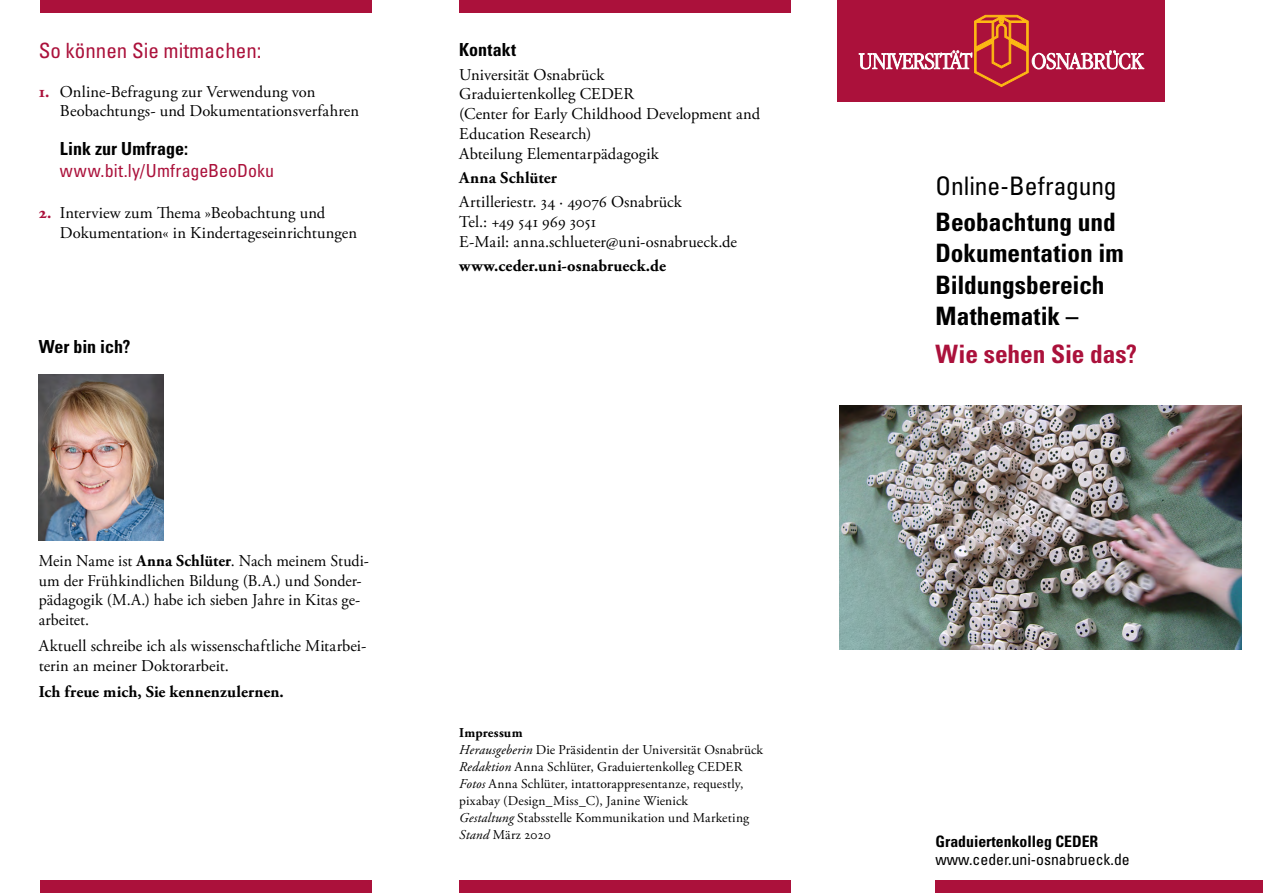
<style>
.page{position:relative;width:1263px;height:893px;background:#fff}
.page>*{position:absolute;margin:0;border:0;box-sizing:border-box;transform-origin:0 0}
.Üb_13{font:condensed 25.5px "Univers LT Std";letter-spacing:-.005em;color:#000}
.Üb_17_Fett{font:700 condensed 25.35px/31.5px "Univers LT Std";color:#000}
.Üb_17_Fett-2{font:700 condensed 25.35px "Univers LT Std";letter-spacing:-.005em;color:#ab113b}
.Üb_0{font:condensed 21px "Univers LT Std";color:#ab113b}
._01{font:condensed 18px/21.6px "Univers LT Std";color:#ab113b}
._01-2{font:700 condensed 18px "Univers LT Std";color:#000}
.Text_1{font:16.5px/19.8px "Adobe Garamond Pro";letter-spacing:.005em;color:#000}
.Text_1-2{font:700 16.5px "Adobe Garamond Pro";letter-spacing:.005em;color:#000}
.t1{font:condensed 15.75px/18.8px "Univers LT Std";color:#000}
.Impressum_Fließtext{font:13.5px/17px "Adobe Garamond Pro";letter-spacing:.015em;color:#000}
.Impressum{font:700 13.5px "Adobe Garamond Pro";letter-spacing:.015em;color:#000}
.s1{font-weight:700;color:#ab113b}
.s2{font-weight:700;color:#000}
.s3{font-weight:700}
.s4{font-style:italic}
</style>
<div class="page">
<img style="left:39px;top:374px;width:125px;height:167px">
<img style="left:839px;top:405px;width:403px;height:244px">
<div style="left:935px;top:880px;width:328px;height:13px;background:#ab113b"></div>
<div style="left:459px;top:880px;width:332px;height:13px;background:#ab113b"></div>
<div style="left:40px;top:880px;width:332px;height:13px;background:#ab113b"></div>
<div style="left:40px;top:0;width:332px;height:13px;background:#ab113b"></div>
<div style="left:459px;top:0;width:332px;height:13px;background:#ab113b"></div>
<div style="left:838px;top:0;width:327px;height:102px;background:#ab113b"></div>
<svg style="left:859px;top:15px;width:285px;height:72px"></svg>
<p class="Üb_0" style="left:39px;top:37px;width:224px">So können Sie mitmachen:</p>
<p class="Text_1" style="left:60px;top:82px;width:301px;text-indent:-21px"><span class="s1">1.</span> Online-Befragung zur Verwendung von<br>Beobachtungs- und Dokumentationsverfahren</p>
<p class="_01" style="left:60px;top:138px;width:216px"><span class="s2">Link zur Umfrage: </span>www.bit.ly/UmfrageBeoDoku</p>
<p class="Text_1" style="left:60px;top:203px;width:299px;text-indent:-21px"><span class="s1">2.</span> Interview zum Thema »Beobachtung und<br>Dokumentation« in Kindertageseinrichtungen</p>
<p class="_01-2" style="left:39px;top:335px;width:93px">Wer bin ich?</p>
<p class="Text_1" style="left:39px;top:551px;width:332px">Mein Name ist <span class="s3">Anna Schlüter</span>. Nach meinem Studi&shy;um der Frühkindlichen Bildung (B.A.) und Sonder&shy;pädagogik (M.A.) habe ich sieben Jahre in Kitas ge&shy;arbeitet.</p>
<p class="Text_1" style="left:39px;top:637px;width:329px">Aktuell schreibe ich als wissenschaftliche Mitarbei&shy;terin an meiner Doktorarbeit.</p>
<p class="Text_1-2" style="left:39px;top:683px;width:247px">Ich freue mich, Sie kennenzulernen.</p>
<p class="_01-2" style="left:459px;top:38px;width:59px">Kontakt</p>
<p class="Text_1" style="left:459px;top:65px;width:302px">Universität Osnabrück<br>Graduiertenkolleg CEDER<br>(Center for Early Childhood Development and<br>Education Research)<br>Abteilung Elementarpädagogik</p>
<p class="Text_1-2" style="left:459px;top:168px;width:99px">Anna Schlüter</p>
<p class="Text_1" style="left:459px;top:192px;width:279px">Artilleriestr. 34 · 49076 Osnabrück<br>Tel.: +49 541 969 3051<br>E-Mail: anna.schlueter@uni-osnabrueck.de</p>
<p class="Text_1-2" style="left:459px;top:256px;width:208px">www.ceder.uni-osnabrueck.de</p>
<p class="Impressum" style="left:459px;top:725px;width:65px">Impressum</p>
<p class="Impressum_Fließtext" style="left:459px;top:742px;width:305px"><span class="s4">Herausgeberin</span> Die Präsidentin der Universität Osnabrück</p>
<p class="Impressum_Fließtext" style="left:459px;top:759px;width:285px"><span class="s4">Redaktion</span> Anna Schlüter, Graduiertenkolleg CEDER</p>
<p class="Impressum_Fließtext" style="left:459px;top:776px;width:286px"><span class="s4">Fotos</span> Anna Schlüter, intattorappresentanze, requestly, pixabay (Design_Miss_C), Janine Wienick</p>
<p class="Impressum_Fließtext" style="left:459px;top:810px;width:291px"><span class="s4">Gestaltung</span> Stabsstelle Kommunikation und Marketing<br><span class="s4">Stand</span> März 2020</p>
<p class="Üb_13" style="left:935px;top:170px;width:183px">Online-Befragung</p>
<p class="Üb_17_Fett" style="left:935px;top:206px;width:190px">Beobachtung und<br>Dokumentation im<br>Bildungsbereich<br>Mathematik –</p>
<p class="Üb_17_Fett-2" style="left:935px;top:339px;width:203px">Wie sehen Sie das?</p>
<p class="t1" style="left:935px;top:831px;width:196px"><span class="s3">Graduiertenkolleg CEDER </span>www.ceder.uni-osnabrueck.de</p>
</div>
